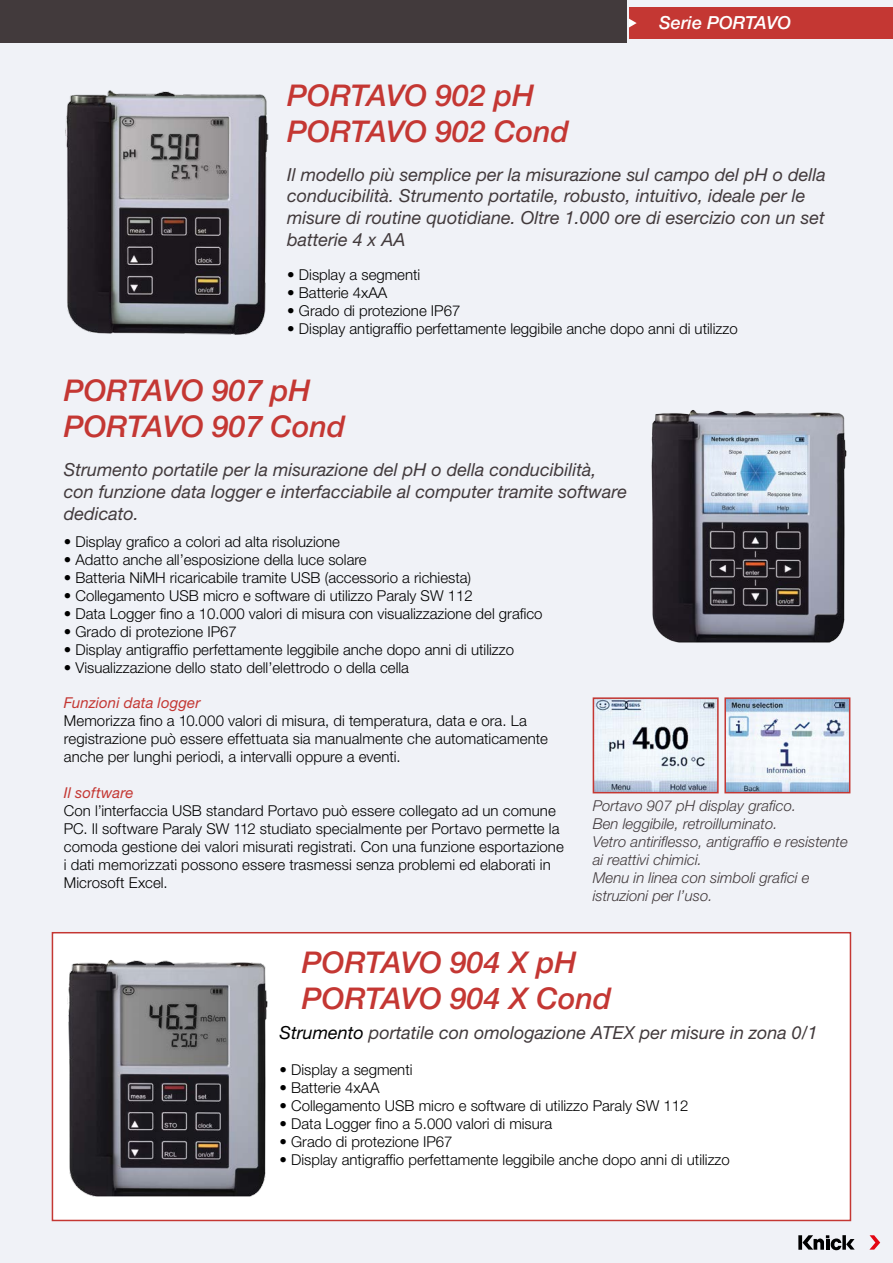
<style>
.page{position:relative;width:893px;height:1263px;background:#f0f2f7}
.page>*{position:absolute;margin:0;border:0;box-sizing:border-box;transform-origin:0 0}
.t1{font:italic 500 30px/36px "Helvetica Neue LT Std";color:#c43733}
.t2{font:italic 18px/21.6px "Helvetica Neue LT Std";color:#423a3c}
.t3{font:italic 500 18px "Helvetica Neue LT Std";color:#fff}
.t4{font:300 15px/18px "Helvetica Neue LT Std";color:#000}
.t5{font:italic 300 15px/18px "Helvetica Neue LT Std";color:#423a3c}
.t6{font:italic 15px "Helvetica Neue LT Std";letter-spacing:.01em;color:#c43733}
.s1{color:#000}
</style>
<div class="page">
<div style="left:52px;top:932px;width:799px;height:289px;background:#fff;border:2px solid #c43733"></div>
<img style="left:596px;top:700px;width:120px;height:90px">
<div style="left:593px;top:697px;width:126px;height:96px;border:2px solid #c43733"></div>
<img style="left:65px;top:90px;width:204px;height:245px">
<img style="left:651px;top:410px;width:196px;height:233px">
<img style="left:67px;top:959px;width:201px;height:238px">
<img style="left:727px;top:700px;width:120px;height:90px">
<div style="left:724px;top:697px;width:126px;height:96px;border:2px solid #c43733"></div>
<div style="left:0;top:0;width:626px;height:43px;background:#423a3c"></div>
<div style="left:629px;top:7px;width:264px;height:32px;background:#c43733"></div>
<svg style="left:629px;top:18px;width:8px;height:10px"></svg>
<svg style="left:869px;top:1235px;width:11px;height:14px"></svg>
<svg style="left:798px;top:1235px;width:4px;height:15px"></svg>
<svg style="left:802px;top:1235px;width:53px;height:15px"></svg>
<p class="t3" style="left:659px;top:12px;width:133px">Serie PORTAVO</p>
<h1 class="t1" style="left:287px;top:78px;width:283px">PORTAVO 902 pH<br>PORTAVO 902 Cond</h1>
<p class="t2" style="left:287px;top:163px;width:540px">Il modello più semplice per la misurazione sul campo del pH o della conducibilità. Strumento portatile, robusto, intuitivo, ideale per le misure di routine quotidiane. Oltre 1.000 ore di esercizio con un set batterie 4 x AA</p>
<p class="t4" style="left:287px;top:266px;width:135px">• Display a segmenti</p>
<p class="t4" style="left:287px;top:284px;width:102px">• Batterie 4xAA</p>
<p class="t4" style="left:287px;top:302px;width:175px">• Grado di protezione IP67</p>
<p class="t4" style="left:287px;top:320px;width:452px">• Display antigraffio perfettamente leggibile anche dopo anni di utilizzo</p>
<h1 class="t1" style="left:64px;top:372px;width:283px">PORTAVO 907 pH<br>PORTAVO 907 Cond</h1>
<p class="t2" style="left:64px;top:459px;width:565px">Strumento portatile per la misurazione del pH o della conducibilità, con funzione data logger e interfacciabile al computer tramite software dedicato.</p>
<p class="t4" style="left:64px;top:532px;width:278px">• Display grafico a colori ad alta risoluzione</p>
<p class="t4" style="left:64px;top:550px;width:304px">• Adatto anche all’esposizione della luce solare</p>
<p class="t4" style="left:64px;top:568px;width:409px">• Batteria NiMH ricaricabile tramite USB (accessorio a richiesta)</p>
<p class="t4" style="left:64px;top:586px;width:411px">• Collegamento USB micro e software di utilizzo Paraly SW 112</p>
<p class="t4" style="left:64px;top:604px;width:480px">• Data Logger fino a 10.000 valori di misura con visualizzazione del grafico</p>
<p class="t4" style="left:64px;top:622px;width:175px">• Grado di protezione IP67</p>
<p class="t4" style="left:64px;top:640px;width:452px">• Display antigraffio perfettamente leggibile anche dopo anni di utilizzo</p>
<p class="t4" style="left:64px;top:658px;width:347px">• Visualizzazione dello stato dell’elettrodo o della cella</p>
<p class="t6" style="left:64px;top:694px;width:138px">Funzioni data logger</p>
<p class="t4" style="left:64px;top:711px;width:485px">Memorizza fino a 10.000 valori di misura, di temperatura, data e ora. La registrazione può essere effettuata sia manualmente che automaticamente anche per lunghi periodi, a intervalli oppure a eventi.</p>
<p class="t6" style="left:64px;top:784px;width:71px">Il software</p>
<p class="t4" style="left:64px;top:801px;width:502px">Con l’interfaccia USB standard Portavo può essere collegato ad un comune PC. Il software Paraly SW 112 studiato specialmente per Portavo permette la comoda gestione dei valori misurati registrati. Con una funzione esportazione i dati memorizzati possono essere trasmessi senza problemi ed elaborati in Microsoft Excel.</p>
<p class="t5" style="left:593px;top:797px;width:257px">Portavo 907 pH display grafico.<br>Ben leggibile, retroilluminato.<br>Vetro antiriflesso, antigraffio e resistente ai reattivi chimici.<br>Menu in linea con simboli grafici e istruzioni per l’uso.</p>
<h1 class="t1" style="left:302px;top:944px;width:311px">PORTAVO 904 X pH<br>PORTAVO 904 X Cond</h1>
<p class="t2" style="left:279px;top:1021px;width:540px"><span class="s1">Strumento</span> portatile con omologazione ATEX per misure in zona 0/1</p>
<p class="t4" style="left:279px;top:1060px;width:135px">• Display a segmenti</p>
<p class="t4" style="left:279px;top:1078px;width:102px">• Batterie 4xAA</p>
<p class="t4" style="left:279px;top:1096px;width:411px">• Collegamento USB micro e software di utilizzo Paraly SW 112</p>
<p class="t4" style="left:279px;top:1114px;width:274px">• Data Logger fino a 5.000 valori di misura</p>
<p class="t4" style="left:279px;top:1132px;width:175px">• Grado di protezione IP67</p>
<p class="t4" style="left:279px;top:1150px;width:452px">• Display antigraffio perfettamente leggibile anche dopo anni di utilizzo</p>
</div>
